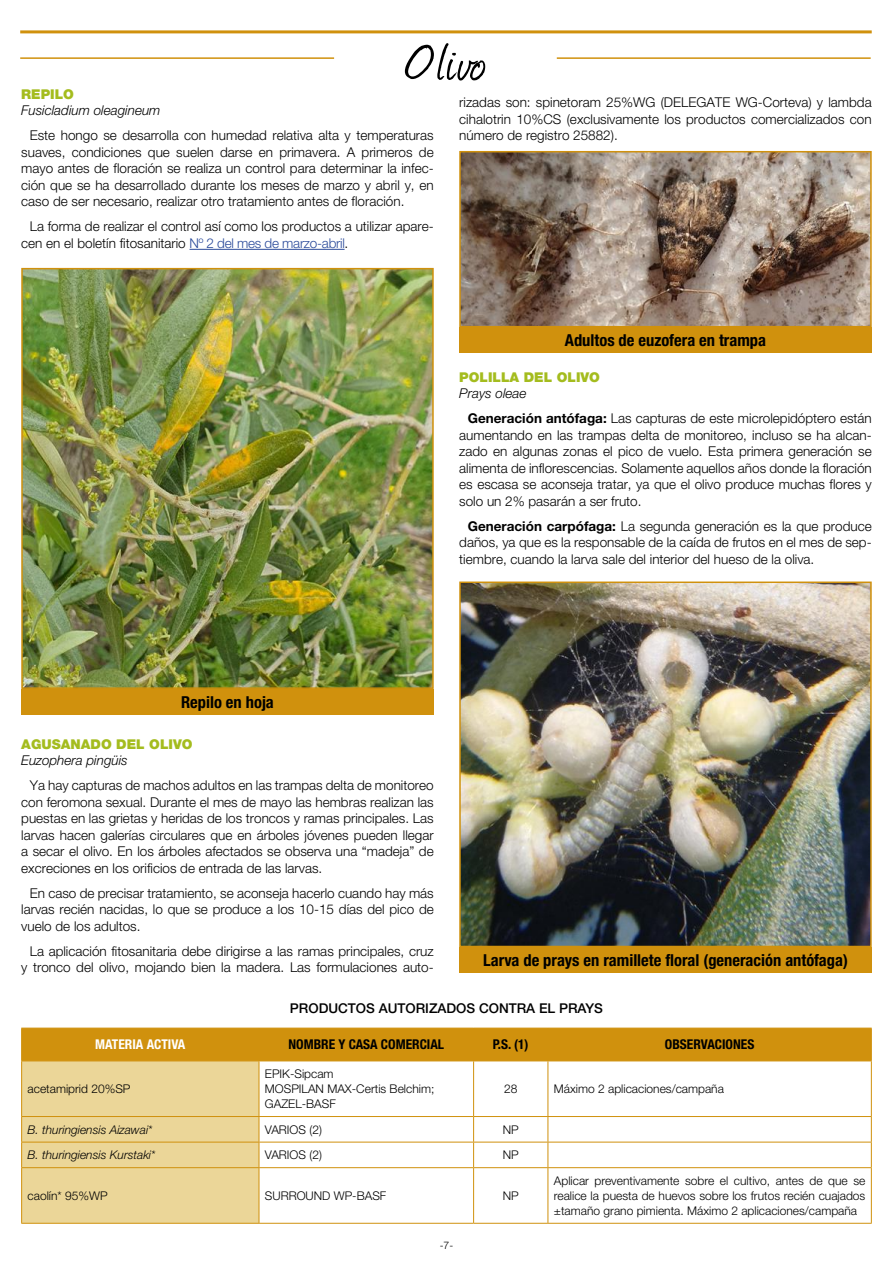
<style>
.page{position:relative;width:893px;height:1263px;background:#fff}
.page>*{position:absolute;margin:0;border:0;box-sizing:border-box;transform-origin:0 0}
.t1{font:60px "Journal";letter-spacing:.02em;color:#000}
.t2{font:700 condensed 16.5px "Helvetica Neue LT Std";color:#000}
.t3{font:300 13.5px/16.5px "Helvetica Neue LT Std";color:#000;text-align:justify}
.t4{font:700 condensed 13.5px "Helvetica Neue LT Std";color:#000}
.t5{font:900 13.5px "Helvetica Neue LT Std";color:#a4bc1e}
.t6{font:italic 300 13.5px "Helvetica Neue LT Std";color:#000}
.t7{font:500 13.5px "Helvetica Neue LT Std";color:#000}
.t8{font:700 condensed 13.5px "Helvetica Neue LT Std";color:#fff}
.t9{font:300 12px/15px "Helvetica Neue LT Std";color:#000}
.t10{font:italic 300 12px "Helvetica Neue LT Std";color:#000}
.t11{font:300 10.5px "Helvetica Neue LT Std";color:#000}
.s1{color:#2a4a9a}
.s2{font-style:italic}
.s3{font-weight:700}
</style>
<div class="page">
<hr style="left:190px;top:249px;width:155px;height:1px;background:#2a4a9a">
<img style="left:462px;top:154px;width:407px;height:170px">
<div style="left:459px;top:151px;width:413px;height:176px;border:2px solid #d0910d"></div>
<img style="left:462px;top:584px;width:407px;height:360px">
<div style="left:459px;top:581px;width:413px;height:366px;border:2px solid #d0910d"></div>
<img style="left:24px;top:271px;width:407px;height:415px">
<div style="left:21px;top:268px;width:413px;height:421px;border:2px solid #d0910d"></div>
<div style="left:459px;top:327px;width:413px;height:26px;background:#d0910d"></div>
<div style="left:21px;top:689px;width:413px;height:25px;background:#d0910d"></div>
<div style="left:459px;top:947px;width:413px;height:26px;background:#d0910d"></div>
<svg style="left:21px;top:1029px;width:851px;height:194px"></svg>
<hr style="left:21px;top:1028px;width:238px;height:1px;background:#d0910d">
<hr style="left:21px;top:1028px;width:1px;height:32px;background:#d0910d">
<hr style="left:259px;top:1028px;width:215px;height:1px;background:#d0910d">
<hr style="left:259px;top:1028px;width:1px;height:32px;background:#d0910d">
<hr style="left:474px;top:1028px;width:74px;height:1px;background:#d0910d">
<hr style="left:473px;top:1028px;width:1px;height:32px;background:#d0910d">
<hr style="left:548px;top:1028px;width:324px;height:1px;background:#d0910d">
<hr style="left:548px;top:1028px;width:1px;height:32px;background:#d0910d">
<hr style="left:871px;top:1028px;width:1px;height:32px;background:#d0910d">
<hr style="left:21px;top:1060px;width:238px;height:1px;background:#d0910d">
<hr style="left:259px;top:1060px;width:215px;height:1px;background:#d0910d">
<hr style="left:474px;top:1060px;width:74px;height:1px;background:#d0910d">
<hr style="left:548px;top:1060px;width:324px;height:1px;background:#d0910d">
<hr style="left:21px;top:1167px;width:238px;height:1px;background:#d0910d">
<hr style="left:21px;top:1168px;width:1px;height:55px;background:#d0910d">
<hr style="left:259px;top:1167px;width:215px;height:1px;background:#d0910d">
<hr style="left:259px;top:1168px;width:1px;height:55px;background:#d0910d">
<hr style="left:474px;top:1167px;width:74px;height:1px;background:#d0910d">
<hr style="left:473px;top:1168px;width:1px;height:55px;background:#d0910d">
<hr style="left:548px;top:1167px;width:324px;height:1px;background:#d0910d">
<hr style="left:548px;top:1168px;width:1px;height:55px;background:#d0910d">
<hr style="left:871px;top:1168px;width:1px;height:55px;background:#d0910d">
<hr style="left:21px;top:1223px;width:238px;height:1px;background:#d0910d">
<hr style="left:259px;top:1223px;width:215px;height:1px;background:#d0910d">
<hr style="left:474px;top:1223px;width:74px;height:1px;background:#d0910d">
<hr style="left:548px;top:1223px;width:324px;height:1px;background:#d0910d">
<hr style="left:20px;top:30px;width:852px;height:3px;background:#d0910d">
<hr style="left:20px;top:57px;width:314px;height:2px;background:#d0910d">
<hr style="left:557px;top:57px;width:314px;height:2px;background:#d0910d">
<h1 class="t1" style="left:407px;top:21px;width:81px">Olivo</h1>
<p class="t5" style="left:21px;top:86px;width:54px">REPILO</p>
<p class="t6" style="left:21px;top:103px;width:141px">Fusicladium oleagineum</p>
<p class="t3" style="left:21px;top:127px;width:414px;text-indent:9px">Este hongo se desarrolla con humedad relativa alta y temperaturas suaves, condiciones que suelen darse en primavera. A primeros de mayo antes de floración se realiza un control para determinar la infec&shy;ción que se ha desarrollado durante los meses de marzo y abril y, en caso de ser necesario, realizar otro tratamiento antes de floración.</p>
<p class="t3" style="left:21px;top:218px;width:414px;text-indent:9px">La forma de realizar el control así como los productos a utilizar apare&shy;cen en el boletín fitosanitario <span class="s1">Nº 2 del mes de marzo-abril</span>.</p>
<p class="t3" style="left:459px;top:94px;width:414px">rizadas son: spinetoram 25%WG (DELEGATE WG-Corteva) y lambda cihalotrin 10%CS (exclusivamente los productos comercializados con número de registro 25882).</p>
<p class="t2" style="left:565px;top:330px;width:203px">Adultos de euzofera en trampa</p>
<p class="t5" style="left:459px;top:369px;width:142px">POLILLA DEL OLIVO</p>
<p class="t3" style="left:468px;top:381px;width:405px;line-height:25px;text-indent:-9px"><span class="s2">Prays oleae<br></span><span class="s3">Generación antófaga:</span> Las capturas de este microlepidóptero están</p>
<p class="t3" style="left:459px;top:426px;width:414px">aumentando en las trampas delta de monitoreo, incluso se ha alcan&shy;zado en algunas zonas el pico de vuelo. Esta primera generación se alimenta de inflorescencias. Solamente aquellos años donde la floración es escasa se aconseja tratar, ya que el olivo produce muchas flores y solo un 2% pasarán a ser fruto.</p>
<p class="t3" style="left:459px;top:517px;width:414px;text-indent:9px"><span class="s3">Generación carpófaga:</span> La segunda generación es la que produce daños, ya que es la responsable de la caída de frutos en el mes de sep&shy;tiembre, cuando la larva sale del interior del hueso de la oliva.</p>
<p class="t2" style="left:181px;top:692px;width:94px">Repilo en hoja</p>
<p class="t5" style="left:21px;top:736px;width:173px">AGUSANADO DEL OLIVO</p>
<p class="t6" style="left:21px;top:752px;width:108px">Euzophera pingüis</p>
<p class="t3" style="left:21px;top:777px;width:414px;text-indent:9px">Ya hay capturas de machos adultos en las trampas delta de monitoreo con feromona sexual. Durante el mes de mayo las hembras realizan las puestas en las grietas y heridas de los troncos y ramas principales. Las larvas hacen galerías circulares que en árboles jóvenes pueden llegar a secar el olivo. En los árboles afectados se observa una “madeja” de excreciones en los orificios de entrada de las larvas.</p>
<p class="t3" style="left:21px;top:884px;width:414px;text-indent:9px">En caso de precisar tratamiento, se aconseja hacerlo cuando hay más larvas recién nacidas, lo que se produce a los 10-15 días del pico de vuelo de los adultos.</p>
<p class="t3" style="left:21px;top:942px;width:414px;text-align:right">La aplicación fitosanitaria debe dirigirse a las ramas principales, cruz y tronco del olivo, mojando bien la madera. Las formulaciones auto-</p>
<p class="t2" style="left:483px;top:950px;width:366px">Larva de prays en ramillete floral (generación antófaga)</p>
<p class="t7" style="left:290px;top:1000px;width:315px">PRODUCTOS AUTORIZADOS CONTRA EL PRAYS</p>
<p class="t8" style="left:95px;top:1036px;width:92px">MATERIA ACTIVA</p>
<p class="t4" style="left:288px;top:1036px;width:157px">NOMBRE Y CASA COMERCIAL</p>
<p class="t4" style="left:493px;top:1036px;width:37px">P.S. (1)</p>
<p class="t4" style="left:665px;top:1036px;width:91px">OBSERVACIONES</p>
<p class="t9" style="left:28px;top:1081px;width:104px">acetamiprid 20%SP</p>
<p class="t9" style="left:265px;top:1066px;width:171px">EPIK-Sipcam<br>MOSPILAN MAX-Certis Belchim;<br>GAZEL-BASF</p>
<p class="t9" style="left:504px;top:1081px;width:15px">28</p>
<p class="t9" style="left:554px;top:1081px;width:172px">Máximo 2 aplicaciones/campaña</p>
<p class="t10" style="left:28px;top:1122px;width:126px">B. thuringiensis Aizawai*</p>
<p class="t9" style="left:265px;top:1121px;width:58px">VARIOS (2)</p>
<p class="t9" style="left:503px;top:1121px;width:18px">NP</p>
<p class="t10" style="left:28px;top:1148px;width:129px">B. thuringiensis Kurstaki*</p>
<p class="t9" style="left:265px;top:1147px;width:58px">VARIOS (2)</p>
<p class="t9" style="left:503px;top:1147px;width:18px">NP</p>
<p class="t9" style="left:28px;top:1188px;width:82px">caolín* 95%WP</p>
<p class="t9" style="left:265px;top:1188px;width:123px">SURROUND WP-BASF</p>
<p class="t9" style="left:503px;top:1188px;width:18px">NP</p>
<p class="t11" style="left:440px;top:1239px;width:15px">-7-</p>
<p class="t9" style="left:554px;top:1173px;width:313px;text-align:justify">Aplicar preventivamente sobre el cultivo, antes de que se realice la puesta de huevos sobre los frutos recién cuajados ±tamaño grano pimienta. Máximo 2 aplicaciones/campaña</p>
</div>
